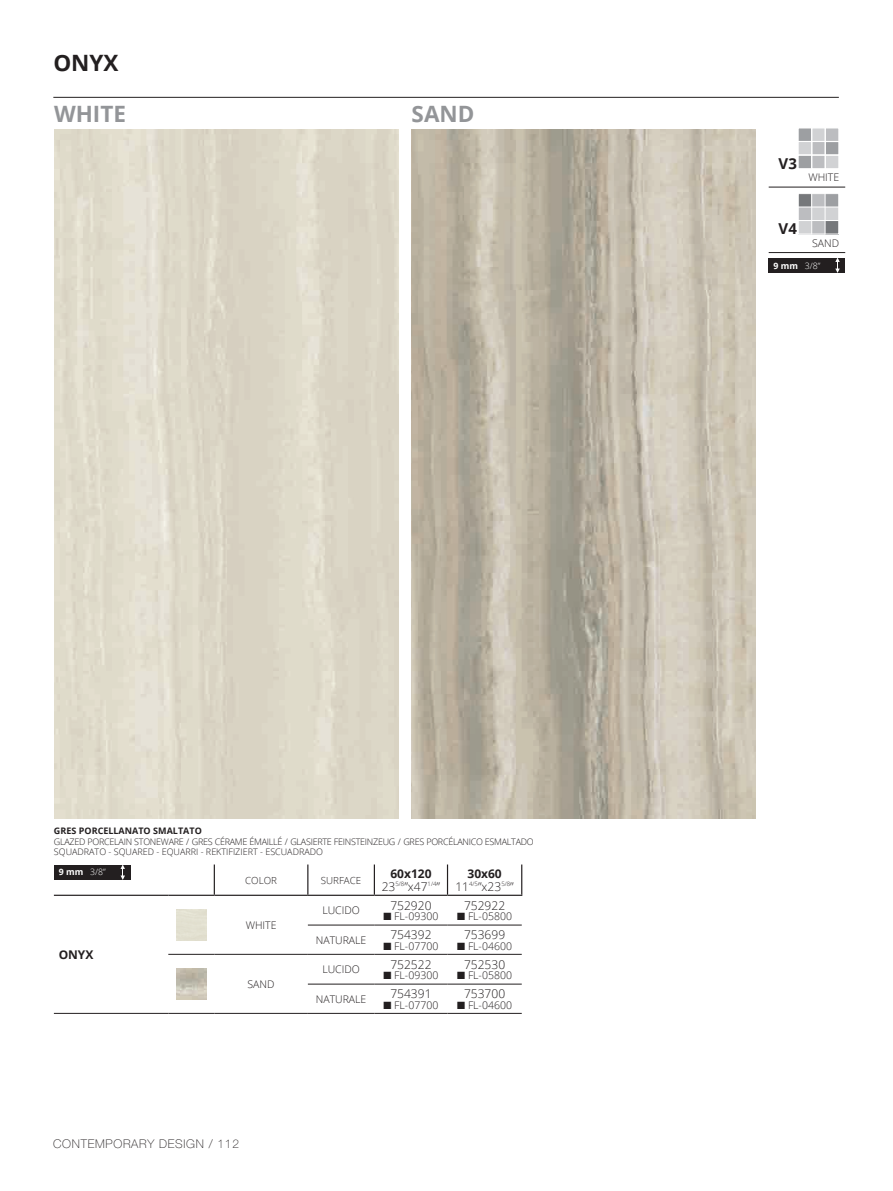
<style>
.page{position:relative;width:893px;height:1191px;background:#fff}
.page>*{position:absolute;margin:0;border:0;box-sizing:border-box;transform-origin:0 0}
.t1{font:700 22.5px "Open Sans";color:#939598}
.t2{font:700 22.5px "Open Sans";color:#231f20}
.t3{font:700 15px "Open Sans";color:#231f20}
.t4{font:300 12px/12px "Open Sans";color:#231f20;text-align:center}
.t5{font:100 12px "Helvetica Neue LT Std";letter-spacing:.06em;color:#231f20}
.t6{font:700 12px "Open Sans";color:#231f20}
.t7{font:300 10.5px "Open Sans";color:#231f20}
.t8{font:300 9.75px "Open Sans";color:#231f20}
.t9{font:300 9px/10.8px "Open Sans";letter-spacing:-.03em;color:#231f20}
.t10{font:700 9px "Open Sans";color:#231f20}
.t11{font:300 8.7px "Open Sans";color:#fff}
.s1{font-weight:700}
</style>
<div class="page">
<img style="left:412px;top:129px;width:344px;height:689px">
<hr style="left:53px;top:97px;width:786px;height:1px;background:#231f20">
<hr style="left:769px;top:252px;width:76px;height:1px;background:#231f20">
<hr style="left:769px;top:187px;width:76px;height:1px;background:#231f20">
<div style="left:798px;top:128px;width:14px;height:14px;background:#9d9fa2;border:1px solid #fff"></div>
<div style="left:811px;top:128px;width:15px;height:14px;background:#d1d2d4;border:1px solid #fff"></div>
<div style="left:811px;top:141px;width:15px;height:14px;background:#bcbdc0;border:1px solid #fff"></div>
<div style="left:798px;top:141px;width:14px;height:14px;background:#d1d2d4;border:1px solid #fff"></div>
<div style="left:825px;top:141px;width:14px;height:14px;background:#9d9fa2;border:1px solid #fff"></div>
<div style="left:798px;top:155px;width:14px;height:14px;background:#9d9fa2;border:1px solid #fff"></div>
<div style="left:811px;top:155px;width:15px;height:14px;background:#bcbdc0;border:1px solid #fff"></div>
<div style="left:825px;top:128px;width:14px;height:14px;background:#bcbdc0;border:1px solid #fff"></div>
<div style="left:825px;top:155px;width:14px;height:14px;background:#d1d2d4;border:1px solid #fff"></div>
<hr style="left:811px;top:128px;width:1px;height:41px;background:#fff">
<hr style="left:825px;top:128px;width:1px;height:41px;background:#fff">
<hr style="left:798px;top:141px;width:41px;height:1px;background:#fff">
<hr style="left:798px;top:155px;width:41px;height:1px;background:#fff">
<div style="left:798px;top:193px;width:13px;height:14px;background:#76787b"></div>
<div style="left:811px;top:193px;width:14px;height:14px;background:#bcbdc0"></div>
<div style="left:811px;top:207px;width:14px;height:14px;background:#d1d2d4"></div>
<div style="left:798px;top:207px;width:13px;height:14px;background:#bcbdc0"></div>
<div style="left:825px;top:207px;width:14px;height:14px;background:#d1d2d4"></div>
<div style="left:798px;top:221px;width:13px;height:13px;background:#d1d2d4"></div>
<div style="left:811px;top:221px;width:14px;height:13px;background:#bcbdc0"></div>
<div style="left:825px;top:193px;width:14px;height:14px;background:#9d9fa2"></div>
<div style="left:825px;top:221px;width:14px;height:13px;background:#76787b"></div>
<hr style="left:811px;top:193px;width:1px;height:41px;background:#fff">
<hr style="left:824px;top:193px;width:2px;height:41px;background:#fff">
<hr style="left:798px;top:206px;width:41px;height:1px;background:#fff">
<hr style="left:798px;top:220px;width:41px;height:1px;background:#fff">
<div style="left:798px;top:193px;width:41px;height:41px;border:1px solid #fff"></div>
<hr style="left:308px;top:924px;width:66px;height:1px;background:#231f20">
<hr style="left:374px;top:924px;width:73px;height:1px;background:#231f20">
<hr style="left:447px;top:924px;width:75px;height:1px;background:#231f20">
<hr style="left:168px;top:954px;width:46px;height:1px;background:#231f20">
<hr style="left:214px;top:954px;width:94px;height:1px;background:#231f20">
<hr style="left:308px;top:954px;width:66px;height:1px;background:#231f20">
<hr style="left:374px;top:954px;width:73px;height:1px;background:#231f20">
<hr style="left:447px;top:954px;width:75px;height:1px;background:#231f20">
<hr style="left:308px;top:983px;width:66px;height:1px;background:#231f20">
<hr style="left:374px;top:983px;width:73px;height:1px;background:#231f20">
<hr style="left:447px;top:983px;width:75px;height:1px;background:#231f20">
<hr style="left:54px;top:1013px;width:114px;height:1px;background:#231f20">
<hr style="left:168px;top:1013px;width:46px;height:1px;background:#231f20">
<hr style="left:214px;top:1013px;width:94px;height:1px;background:#231f20">
<hr style="left:308px;top:1013px;width:66px;height:1px;background:#231f20">
<hr style="left:374px;top:1013px;width:73px;height:1px;background:#231f20">
<hr style="left:447px;top:1013px;width:75px;height:1px;background:#231f20">
<hr style="left:214px;top:864px;width:1px;height:30px;background:#231f20">
<hr style="left:307px;top:864px;width:1px;height:30px;background:#231f20">
<hr style="left:374px;top:864px;width:1px;height:30px;background:#231f20">
<hr style="left:447px;top:864px;width:1px;height:30px;background:#231f20">
<hr style="left:521px;top:864px;width:1px;height:30px;background:#231f20">
<hr style="left:54px;top:894px;width:114px;height:2px;background:#231f20">
<hr style="left:168px;top:894px;width:46px;height:2px;background:#231f20">
<hr style="left:214px;top:894px;width:94px;height:2px;background:#231f20">
<hr style="left:308px;top:894px;width:66px;height:2px;background:#231f20">
<hr style="left:374px;top:894px;width:73px;height:2px;background:#231f20">
<hr style="left:447px;top:894px;width:75px;height:2px;background:#231f20">
<img style="left:176px;top:968px;width:31px;height:31px">
<div style="left:769px;top:258px;width:76px;height:15px;background:#231f20"></div>
<svg style="left:835px;top:258px;width:5px;height:15px"></svg>
<div style="left:54px;top:865px;width:76px;height:14px;background:#231f20"></div>
<svg style="left:121px;top:865px;width:4px;height:15px"></svg>
<h1 class="t2" style="left:53px;top:47px;width:67px">ONYX</h1>
<h1 class="t1" style="left:54px;top:98px;width:74px">WHITE</h1>
<h1 class="t1" style="left:412px;top:98px;width:64px">SAND</h1>
<p class="t10" style="left:54px;top:824px;width:149px">GRES PORCELLANATO SMALTATO</p>
<p class="t9" style="left:54px;top:835px;width:481px">GLAZED PORCELAIN STONEWARE / GRES CÉRAME ÉMAILLÉ / GLASIERTE FEINSTEINZEUG / GRES PORCÉLANICO ESMALTADO<br>SQUADRATO - SQUARED - EQUARRI - REKTIFIZIERT - ESCUADRADO</p>
<p class="t11" style="left:59px;top:866px;width:48px"><span class="s1">9 mm</span> 3/8”</p>
<h3 class="t6" style="left:59px;top:946px;width:36px">ONYX</h3>
<p class="t8" style="left:245px;top:873px;width:33px">COLOR</p>
<p class="t8" style="left:321px;top:873px;width:42px">SURFACE</p>
<h3 class="t4" style="left:382px;top:867px;width:60px"><span class="s1">60x120<br></span>23<sup>5/8</sup>”x47<sup>1/4</sup>”</h3>
<h3 class="t4" style="left:455px;top:867px;width:60px"><span class="s1">30x60<br></span>11<sup>4/5</sup>”x23<sup>5/8</sup>”</h3>
<p class="t7" style="left:246px;top:917px;width:32px">WHITE</p>
<p class="t7" style="left:248px;top:977px;width:29px">SAND</p>
<p class="t7" style="left:322px;top:903px;width:39px">LUCIDO</p>
<h3 class="t4" style="left:390px;top:899px;width:43px">752920</h3>
<p class="t7" style="left:384px;top:909px;width:56px">■ FL-09300</p>
<h3 class="t4" style="left:464px;top:899px;width:43px">752922</h3>
<p class="t7" style="left:457px;top:909px;width:56px">■ FL-05800</p>
<p class="t7" style="left:316px;top:932px;width:52px">NATURALE</p>
<h3 class="t4" style="left:390px;top:928px;width:43px">754392</h3>
<p class="t7" style="left:384px;top:938px;width:56px">■ FL-07700</p>
<h3 class="t4" style="left:464px;top:928px;width:43px">753699</h3>
<p class="t7" style="left:457px;top:938px;width:56px">■ FL-04600</p>
<p class="t7" style="left:322px;top:962px;width:39px">LUCIDO</p>
<h3 class="t4" style="left:390px;top:958px;width:43px">752522</h3>
<p class="t7" style="left:384px;top:968px;width:56px">■ FL-09300</p>
<h3 class="t4" style="left:464px;top:958px;width:43px">752530</h3>
<p class="t7" style="left:457px;top:968px;width:56px">■ FL-05800</p>
<p class="t7" style="left:316px;top:991px;width:52px">NATURALE</p>
<h3 class="t4" style="left:390px;top:987px;width:43px">754391</h3>
<p class="t7" style="left:384px;top:997px;width:56px">■ FL-07700</p>
<h3 class="t4" style="left:464px;top:987px;width:43px">753700</h3>
<p class="t7" style="left:457px;top:997px;width:56px">■ FL-04600</p>
<h3 class="t5" style="left:53px;top:1137px;width:187px">CONTEMPORARY DESIGN / 112</h3>
<h2 class="t3" style="left:779px;top:153px;width:20px">V3</h2>
<p class="t7" style="left:808px;top:170px;width:32px">WHITE</p>
<h2 class="t3" style="left:779px;top:218px;width:20px">V4</h2>
<p class="t7" style="left:812px;top:235px;width:29px">SAND</p>
<p class="t11" style="left:774px;top:259px;width:48px"><span class="s1">9 mm</span> 3/8”</p>
</div>
